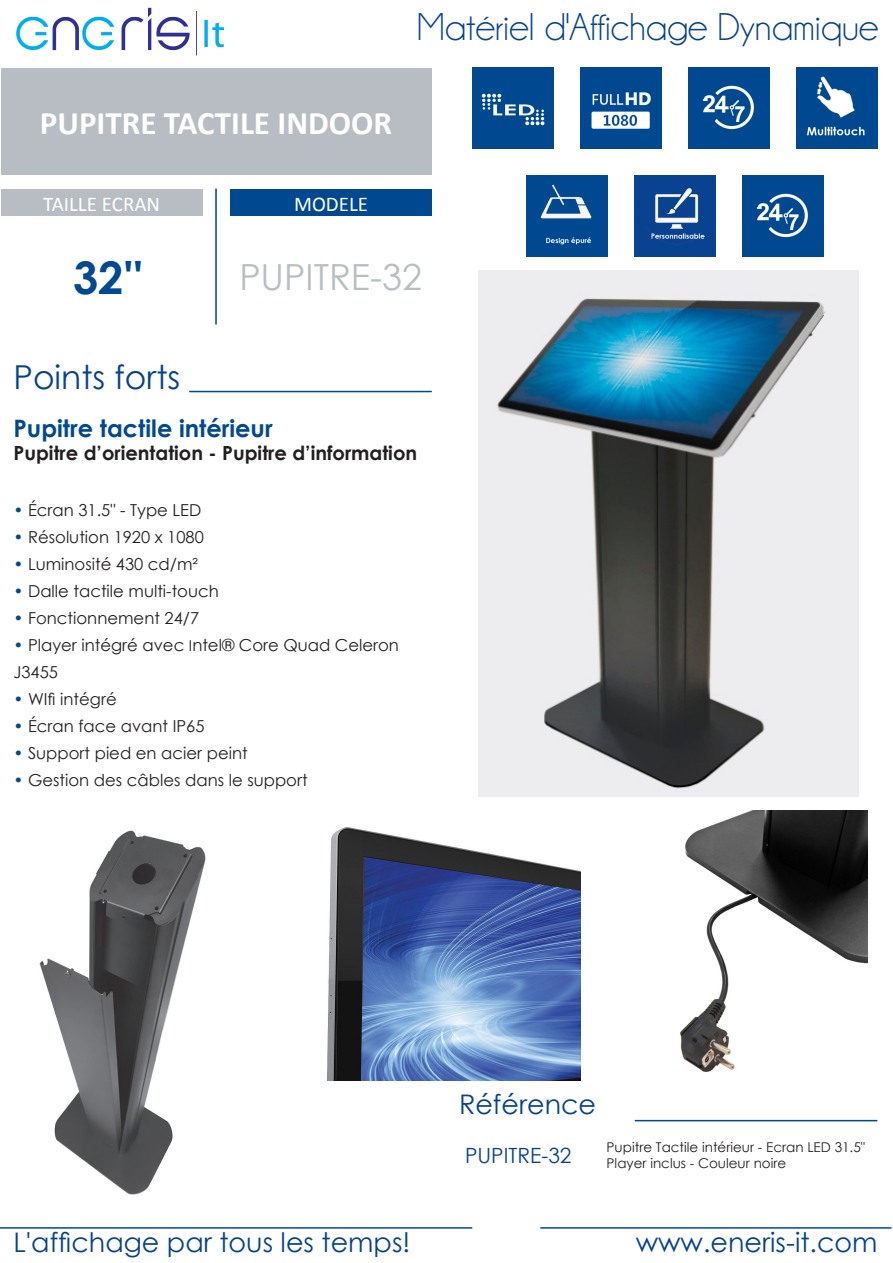
<style>
.page{position:relative;width:893px;height:1263px;background:#fff}
.page>*{position:absolute;margin:0;border:0;box-sizing:border-box;transform-origin:0 0}
.t1{font:700 45px "Century Gothic";color:#004990}
.t2{font:39px "Champagne&Limousines";color:#07428b}
.t3{font:36px "Century Gothic";color:#b7bdc2}
.t4{font:700 33px "Calibri";color:#fff}
.t5{font:33px "Century Gothic";color:#07428b}
.t6{font:27px "Century Gothic";color:#07428b}
.t7{font:700 24px "Century Gothic";color:#004990}
.t8{font:21px "Calibri";color:#fff}
.t9{font:21px "Century Gothic";color:#07428b}
.t10{font:700 19.5px "Century Gothic";color:#231f20}
.t11{font:16.5px/27px "Century Gothic";color:#231f20}
.t12{font:13.5px/16.2px "Century Gothic";color:#231f20}
.s1{color:#004990}
.s2{font-size:15px}
</style>
<div class="page">
<div style="left:1px;top:68px;width:430px;height:107px;background:#b7bdc2"></div>
<div style="left:1px;top:190px;width:201px;height:26px;background:#b7bdc2"></div>
<div style="left:230px;top:190px;width:202px;height:26px;background:#004990"></div>
<hr style="left:215px;top:189px;width:2px;height:135px;background:#004990">
<img style="left:16px;top:7px;width:208px;height:49px">
<hr style="left:190px;top:391px;width:241px;height:1px;background:#004990">
<hr style="left:635px;top:1120px;width:242px;height:1px;background:#004990">
<hr style="left:0;top:1227px;width:472px;height:2px;background:#004990">
<hr style="left:541px;top:1227px;width:350px;height:2px;background:#004990">
<img style="left:472px;top:68px;width:81px;height:81px">
<img style="left:580px;top:68px;width:81px;height:81px">
<img style="left:634px;top:176px;width:82px;height:81px">
<img style="left:526px;top:176px;width:81px;height:81px">
<img style="left:680px;top:810px;width:187px;height:262px">
<img style="left:39px;top:830px;width:167px;height:365px">
<img style="left:688px;top:68px;width:82px;height:81px">
<img style="left:742px;top:176px;width:82px;height:81px">
<img style="left:796px;top:68px;width:82px;height:81px">
<img style="left:479px;top:270px;width:379px;height:526px">
<img style="left:327px;top:827px;width:253px;height:253px">
<h3 class="t4" style="left:40px;top:102px;width:354px">PUPITRE TACTILE INDOOR</h3>
<p class="t8" style="left:43px;top:191px;width:119px">TAILLE ECRAN</p>
<p class="t8" style="left:294px;top:191px;width:76px">MODELE</p>
<h2 class="t2" style="left:417px;top:8px;width:463px">Matériel d'Affichage Dynamique</h2>
<p class="t1" style="left:73px;top:243px;width:72px">32''</p>
<p class="t3" style="left:239px;top:252px;width:184px">PUPITRE-32</p>
<h3 class="t5" style="left:14px;top:354px;width:168px">Points forts</h3>
<p class="t7" style="left:14px;top:410px;width:261px">Pupitre tactile intérieur</p>
<p class="t10" style="left:14px;top:438px;width:405px">Pupitre d’orientation - Pupitre d’information</p>
<p class="t11" style="left:14px;top:496px;width:189px"><span class="s1">•</span> Écran 31.5" - Type LED</p>
<p class="t11" style="left:14px;top:523px;width:192px"><span class="s1">•</span> Résolution 1920 x 1080</p>
<p class="t11" style="left:14px;top:550px;width:186px"><span class="s1">•</span> Luminosité 430 cd/m²</p>
<p class="t11" style="left:14px;top:577px;width:207px"><span class="s1">•</span> Dalle tactile multi-touch</p>
<p class="t11" style="left:14px;top:604px;width:187px"><span class="s1">•</span> Fonctionnement 24/7</p>
<p class="t11" style="left:14px;top:631px;width:387px"><span class="s1">•</span> Player intégré avec <span class="s2">I</span>ntel® Core Quad Celeron<br>J3455</p>
<p class="t11" style="left:14px;top:685px;width:105px"><span class="s1">•</span> WIfi intégré</p>
<p class="t11" style="left:14px;top:712px;width:193px"><span class="s1">•</span> Écran face avant IP65</p>
<p class="t11" style="left:14px;top:739px;width:236px"><span class="s1">•</span> Support pied en acier peint</p>
<p class="t11" style="left:14px;top:766px;width:296px"><span class="s1">•</span> Gestion des câbles dans le support</p>
<h3 class="t6" style="left:459px;top:1085px;width:139px">Référence</h3>
<p class="t9" style="left:465px;top:1140px;width:108px">PUPITRE-32</p>
<p class="t12" style="left:607px;top:1138px;width:260px">Pupitre Tactile intérieur - Ecran LED 31.5"<br>Player inclus - Couleur noire</p>
<h3 class="t6" style="left:14px;top:1224px;width:398px">L'affichage par tous les temps!</h3>
<h3 class="t6" style="left:636px;top:1224px;width:243px">www.eneris-it.com</h3>
</div>
